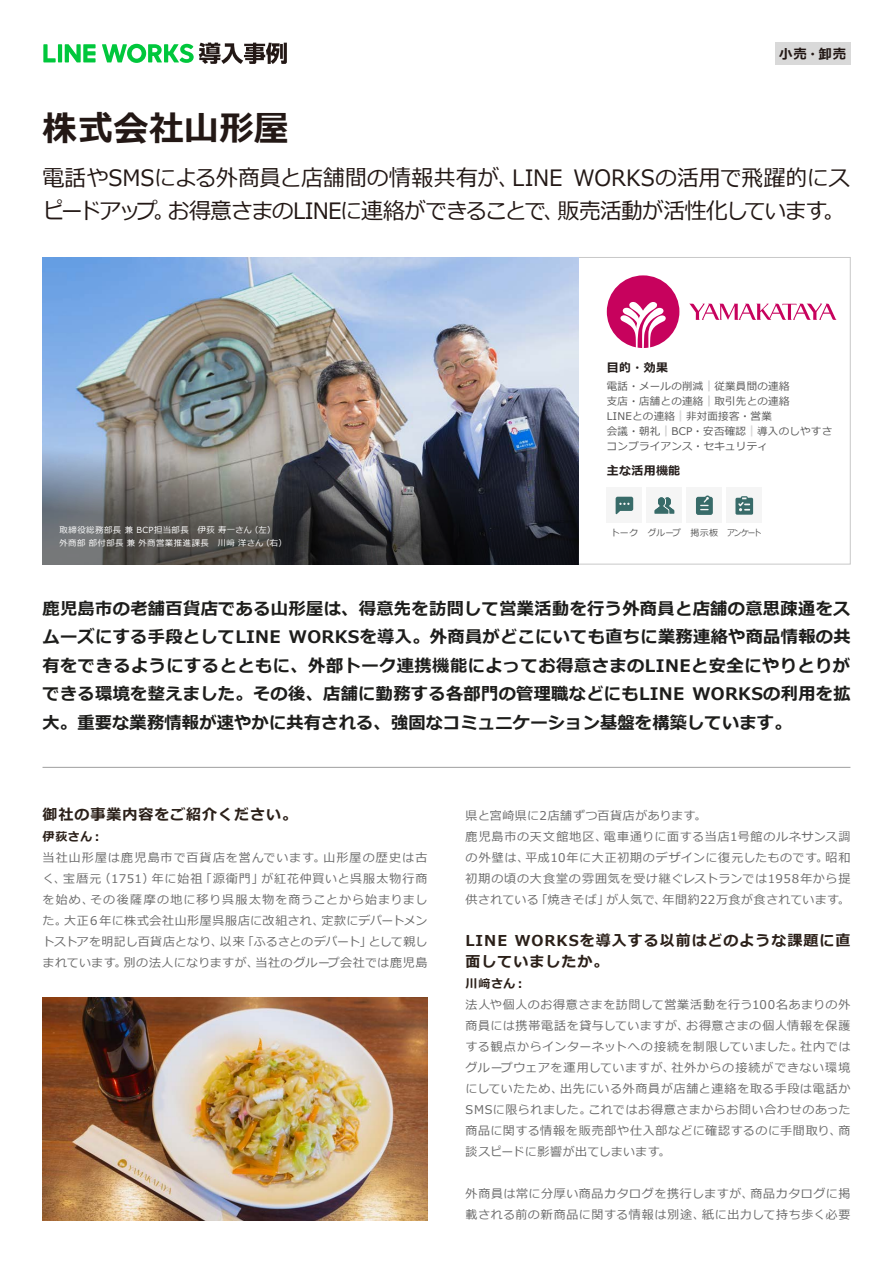
<style>
.page{position:relative;width:893px;height:1263px;background:#fff}
.page>*{position:absolute;margin:0;border:0;box-sizing:border-box;transform-origin:0 0}
.t1{font:700 34.5px "Meiryo";letter-spacing:.02em;color:#231815}
.t2{font:22.5px "Meiryo";color:#231815}
.t3{font:22.5px "Meiryo";letter-spacing:-.055em;color:#231815}
.t4{font:22.5px "Meiryo";letter-spacing:-.04em;color:#231815}
.t5{font:22.5px "Meiryo";letter-spacing:-.02em;color:#231815}
.t6{font:700 17.25px/28.5px "Meiryo";letter-spacing:.015em;color:#1d1d1b;text-align:right}
.t7{font:700 15px/21px "Meiryo";letter-spacing:.065em;color:#2b2019}
.t8{font:700 13.5px "Meiryo";color:#231815}
.t9{font:12px/21px "Meiryo";letter-spacing:.05em;color:#6a6a6a}
.t10{font:12px/21px "Meiryo";letter-spacing:.08em;color:#6a6a6a}
.t11{font:12px "Meiryo";letter-spacing:.09em;color:#6a6a6a}
.t12{font:12px "Meiryo";letter-spacing:.005em;color:#6a6a6a}
.t13{font:12px "Meiryo";letter-spacing:-.025em;color:#6a6a6a}
.t14{font:700 12px "Meiryo";letter-spacing:.025em;color:#251e1c}
.t15{font:700 12px "Meiryo";letter-spacing:.05em;color:#2b2019}
.t16{font:12px "Meiryo";letter-spacing:-.04em;color:#6a6a6a}
.t17{font:12px "Meiryo";letter-spacing:.03em;color:#6a6a6a}
.t18{font:10.5px/15px "Meiryo";letter-spacing:.025em;color:#585858}
.t19{font:9px "Meiryo";letter-spacing:-.015em;color:#585858}
.t20{font:9px "Meiryo";letter-spacing:-.015em;color:#585858;scale:.85 1}
.t21{font:9px "Meiryo";letter-spacing:-.015em;color:#585858;scale:.95 1}
.t22{font:8.4px "Meiryo";letter-spacing:.05em;color:#fff}
.s1{font-size:10.05px;color:#dcdcdc}
</style>
<div class="page">
<svg style="left:102px;top:43px;width:185px;height:21px"></svg>
<hr style="left:58px;top:44px;width:4px;height:18px;background:#00c73c">
<svg style="left:43px;top:44px;width:13px;height:18px"></svg>
<svg style="left:65px;top:44px;width:31px;height:18px"></svg>
<img style="left:43px;top:257px;width:535px;height:167px">
<div style="left:775px;top:43px;width:75px;height:22px;background:#d9d9d9"></div>
<svg style="left:607px;top:275px;width:72px;height:73px"></svg>
<svg style="left:689px;top:304px;width:147px;height:16px"></svg>
<hr style="left:43px;top:767px;width:807px;height:1px;background:#9e9e9e">
<img style="left:43px;top:997px;width:384px;height:223px">
<div style="left:607px;top:488px;width:35px;height:35px;background:#f5f5f5"></div>
<svg style="left:616px;top:497px;width:17px;height:17px"></svg>
<div style="left:647px;top:488px;width:35px;height:35px;background:#f5f5f5"></div>
<svg style="left:655px;top:497px;width:19px;height:16px"></svg>
<div style="left:687px;top:488px;width:35px;height:35px;background:#f5f5f5"></div>
<svg style="left:696px;top:495px;width:17px;height:20px"></svg>
<div style="left:727px;top:488px;width:35px;height:35px;background:#f5f5f5"></div>
<svg style="left:735px;top:496px;width:18px;height:19px"></svg>
<img style="left:43px;top:424px;width:535px;height:140px">
<p class="t8" style="left:779px;top:44px;width:69px">小売・卸売</p>
<h1 class="t1" style="left:43px;top:104px;width:248px">株式会社山形屋</h1>
<h2 class="t2" style="left:43px;top:162px;width:479px">電話やSMSによる外商員と店舗間の情報共有が、</h2>
<h2 class="t5" style="left:512px;top:162px;width:52px">LINE</h2>
<h2 class="t2" style="left:573px;top:162px;width:279px">WORKSの活用で飛躍的にス</h2>
<h2 class="t3" style="left:43px;top:195px;width:524px">ピードアップお得意さまのLINEに連絡ができることで、</h2>
<h2 class="t5" style="left:153px;top:195px;width:23px">。</h2>
<h2 class="t4" style="left:557px;top:195px;width:271px">販売活動が活性化しています</h2>
<h2 class="t5" style="left:823px;top:195px;width:23px">。</h2>
<p class="t22" style="left:250px;top:524px;width:27px">（左）</p>
<p class="t22" style="left:60px;top:524px;width:194px">取締役総務部長兼 BCP担当部長　伊荻寿一さん</p>
<p class="t22" style="left:262px;top:537px;width:27px">（右(</p>
<p class="t22" style="left:60px;top:537px;width:205px">外商部部付部長兼外商営業推進課長　川﨑洋さん</p>
<p class="t14" style="left:607px;top:359px;width:63px">目的・効果</p>
<p class="t18" style="left:607px;top:379px;width:227px">電話・メールの削減<span class="s1">｜</span>従業員間の連絡<br>支店・店舗との連絡<span class="s1">｜</span>取引先との連絡<br>LINEとの連絡<span class="s1">｜</span>非対面接客・営業<br>会議・朝礼<span class="s1">｜</span>BCP・安否確認<span class="s1">｜</span>導入のしやすさコンプライアンス・セキュリティ</p>
<p class="t14" style="left:607px;top:462px;width:75px">主な活用機能</p>
<p class="t19" style="left:611px;top:526px;width:29px">トーク</p>
<p class="t21" style="left:648px;top:526px;width:36px">グループ</p>
<p class="t19" style="left:690px;top:526px;width:29px">掲示板</p>
<p class="t20" style="left:727px;top:526px;width:42px">アンケート</p>
<h3 class="t6" style="left:43px;top:595px;width:810px">鹿児島市の老舗百貨店である山形屋は、得意先を訪問して営業活動を行う外商員と店舗の意思疎通をス<br>WORKSを導入。外商員がどこにいても直ちに業務連絡や商品情報の共</h3>
<h3 class="t6" style="left:43px;top:623px;width:240px">ムーズにする手段としてLINE</h3>
<h3 class="t6" style="left:43px;top:652px;width:809px">有をできるようにするとともに、外部トーク連携機能によってお得意さまのLINEと安全にやりとりが</h3>
<h3 class="t6" style="left:692px;top:680px;width:160px">WORKSの利用を拡</h3>
<h3 class="t6" style="left:43px;top:680px;width:750px;text-align:left">できる環境を整えました。その後、店舗に勤務する各部門の管理職などにもLINE<br>大。重要な業務情報が速やかに共有される、強固なコミュニケーション基盤を構築しています。</h3>
<p class="t7" style="left:43px;top:805px;width:256px">御社の事業内容をご紹介ください。</p>
<p class="t15" style="left:43px;top:828px;width:62px">伊荻さん：</p>
<p class="t10" style="left:261px;top:848px;width:167px;text-indent:-219px">当社山形屋は鹿児島市で百貨店を営んでいます。<br>が紅花仲買いと呉服太物行商</p>
<p class="t11" style="left:323px;top:850px;width:105px">山形屋の歴史は古</p>
<p class="t9" style="left:99px;top:869px;width:57px">（1751）</p>
<p class="t9" style="left:200px;top:869px;width:65px">「源衛門」</p>
<p class="t9" style="left:152px;top:869px;width:52px">年に始祖</p>
<p class="t9" style="left:63px;top:869px;width:40px">宝暦元</p>
<p class="t9" style="left:43px;top:869px;width:25px">く、</p>
<p class="t11" style="left:90px;top:892px;width:339px">その後薩摩の地に移り呉服太物を商うことから始まりまし</p>
<p class="t9" style="left:43px;top:890px;width:53px">を始め、</p>
<p class="t16" style="left:321px;top:913px;width:107px">定款にデパートメン</p>
<p class="t9" style="left:64px;top:911px;width:262px">大正６年に株式会社山形屋呉服店に改組され、</p>
<p class="t9" style="left:43px;top:911px;width:26px">た。</p>
<p class="t13" style="left:242px;top:934px;width:131px">「ふるさとのデパート」</p>
<p class="t12" style="left:43px;top:934px;width:182px">トストアを明記し百貨店となり、</p>
<p class="t9" style="left:220px;top:932px;width:26px">以来</p>
<p class="t9" style="left:368px;top:932px;width:60px">として親し</p>
<p class="t9" style="left:256px;top:953px;width:173px">当社のグループ会社では鹿児島</p>
<p class="t9" style="left:124px;top:953px;width:136px">別の法人になりますが、</p>
<p class="t9" style="left:43px;top:953px;width:85px">まれています。</p>
<p class="t9" style="left:604px;top:806px;width:248px;text-indent:-138px">県と宮崎県に2店舗ずつ百貨店があります。<br>電車通りに面する当店1号館のルネサンス調</p>
<p class="t10" style="left:466px;top:827px;width:143px">鹿児島市の天文館地区、</p>
<p class="t9" style="left:525px;top:848px;width:304px">平成10年に大正初期のデザインに復元したものです。</p>
<p class="t9" style="left:466px;top:848px;width:65px">の外壁は、</p>
<p class="t9" style="left:466px;top:869px;width:386px">初期の頃の大食堂の雰囲気を受け継ぐレストランでは1958年から提</p>
<p class="t9" style="left:663px;top:890px;width:189px">年間約22万食が食されています。</p>
<p class="t9" style="left:825px;top:848px;width:26px">昭和</p>
<p class="t9" style="left:536px;top:890px;width:75px">「焼きそば」</p>
<p class="t9" style="left:607px;top:890px;width:61px">が人気で、</p>
<p class="t9" style="left:466px;top:890px;width:75px">供されている</p>
<p class="t7" style="left:515px;top:931px;width:337px">WORKSを導入する以前はどのような課題に直</p>
<p class="t7" style="left:466px;top:931px;width:144px">LINE<br>面していましたか。</p>
<p class="t15" style="left:466px;top:975px;width:62px">川﨑さん：</p>
<p class="t9" style="left:466px;top:995px;width:386px;text-align:right">法人や個人のお得意さまを訪問して営業活動を行う100名あまりの外お得意さまの個人情報を保護</p>
<p class="t9" style="left:466px;top:1016px;width:225px">商員には携帯電話を貸与していますが、</p>
<p class="t9" style="left:671px;top:1037px;width:181px;text-indent:-206px">する観点からインターネットへの接続を制限していました。<br>社外からの接続ができない環境</p>
<p class="t9" style="left:800px;top:1037px;width:52px">社内では</p>
<p class="t9" style="left:560px;top:1058px;width:292px;text-indent:-95px">グループウェアを運用していますが、<br>出先にいる外商員が店舗と連絡を取る手段は電話か</p>
<p class="t17" style="left:466px;top:1081px;width:99px">にしていたため、</p>
<p class="t9" style="left:588px;top:1100px;width:264px">これではお得意さまからお問い合わせのあった</p>
<p class="t9" style="left:466px;top:1100px;width:127px">SMSに限られました。</p>
<p class="t9" style="left:466px;top:1121px;width:377px">商品に関する情報を販売部や仕入部などに確認するのに手間取り、談スピードに影響が出てしまいます。</p>
<p class="t9" style="left:750px;top:1184px;width:101px">商品カタログに掲</p>
<p class="t9" style="left:838px;top:1121px;width:13px">商</p>
<p class="t9" style="left:702px;top:1184px;width:150px;text-indent:-237px">外商員は常に分厚い商品カタログを携行しますが、<br>紙に出力して持ち歩く必要</p>
<p class="t9" style="left:466px;top:1205px;width:241px">載される前の新商品に関する情報は別途、</p>
</div>
